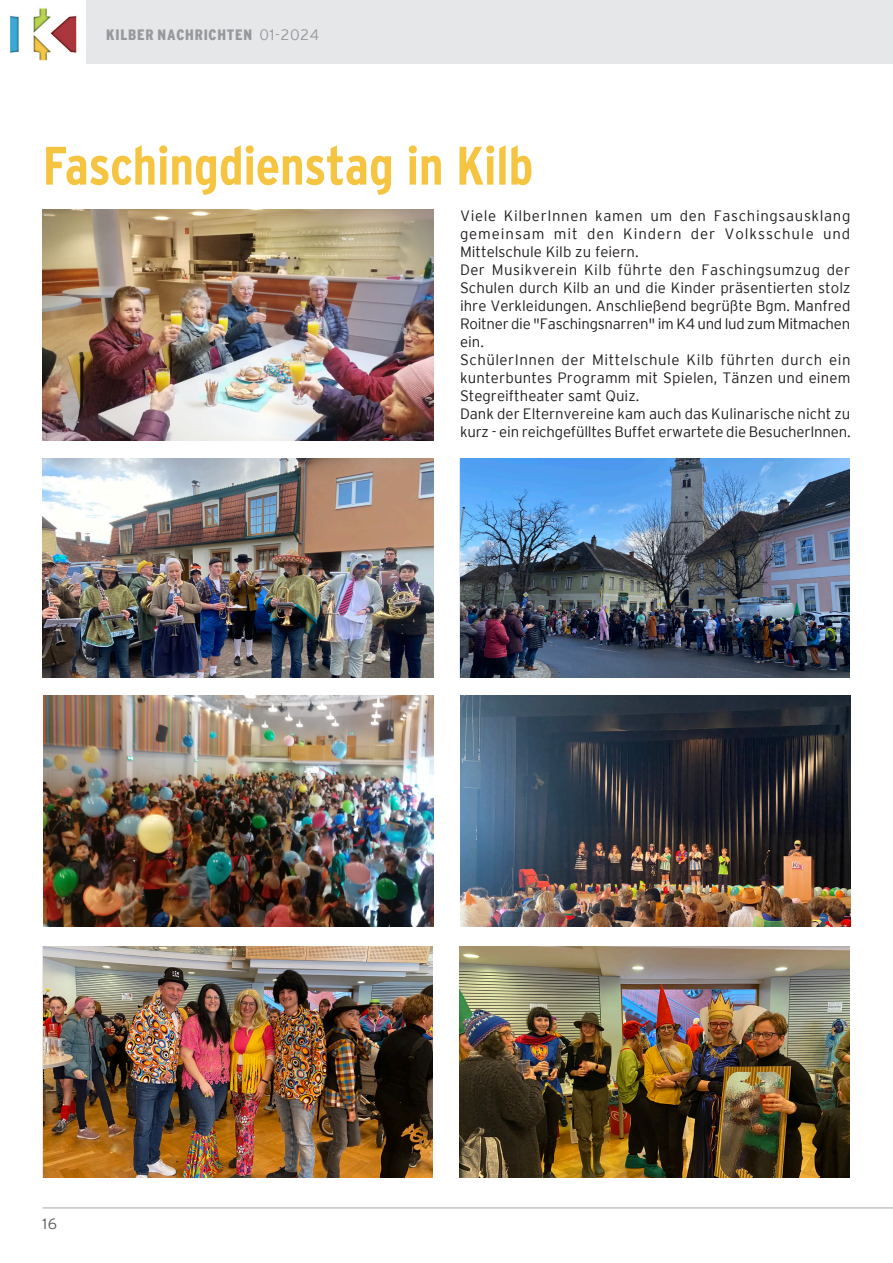
<style>
.page{position:relative;width:893px;height:1263px;background:#fff}
.page>*{position:absolute;margin:0;border:0;box-sizing:border-box;transform-origin:0 0}
.t1{font:700 condensed 54px "Interstate";letter-spacing:-.01em;color:#f5c542}
.t2{font:300 15px/18px "Interstate";letter-spacing:.005em;color:#231f20}
.t3{font:900 condensed 15px "Interstate";letter-spacing:.05em;color:#97989c}
.t4{font:300 15px "Interstate";color:#57585a}
.s1{font-weight:300;font-stretch:normal}
</style>
<div class="page">
<div style="left:0;top:0;width:893px;height:64px;background:#e6e7e9"></div>
<img style="left:0;top:0;width:85px;height:64px">
<hr style="left:43px;top:1208px;width:850px;height:1px;background:#a8a9ad">
<img style="left:460px;top:459px;width:389px;height:218px">
<img style="left:43px;top:210px;width:390px;height:231px">
<img style="left:460px;top:947px;width:389px;height:231px">
<img style="left:43px;top:947px;width:390px;height:231px">
<img style="left:43px;top:459px;width:390px;height:218px">
<img style="left:43px;top:695px;width:391px;height:231px">
<img style="left:460px;top:695px;width:390px;height:231px">
<p class="t3" style="left:106px;top:26px;width:214px">KILBER NACHRICHTEN <span class="s1">01-2024</span></p>
<h1 class="t1" style="left:43px;top:135px;width:492px">Faschingdienstag in Kilb</h1>
<p class="t2" style="left:460px;top:206px;width:392px">Viele KilberInnen kamen um den Faschingsausklang gemeinsam mit den Kindern der Volksschule und Mittelschule Kilb zu feiern.<br>Der Musikverein Kilb führte den Faschingsumzug der Schulen durch Kilb an und die Kinder präsentierten stolz ihre Verkleidungen. Anschließend begrüßte Bgm. Manfred Roitner die "Faschingsnarren" im K4 und lud zum Mitmachen ein.<br>SchülerInnen der Mittelschule Kilb führten durch ein kunterbuntes Programm mit Spielen, Tänzen und einem Stegreiftheater samt Quiz.<br>Dank der Elternvereine kam auch das Kulinarische nicht zu kurz - ein reichgefülltes Buffet erwartete die BesucherInnen.</p>
<p class="t4" style="left:43px;top:1215px;width:16px">16</p>
</div>
